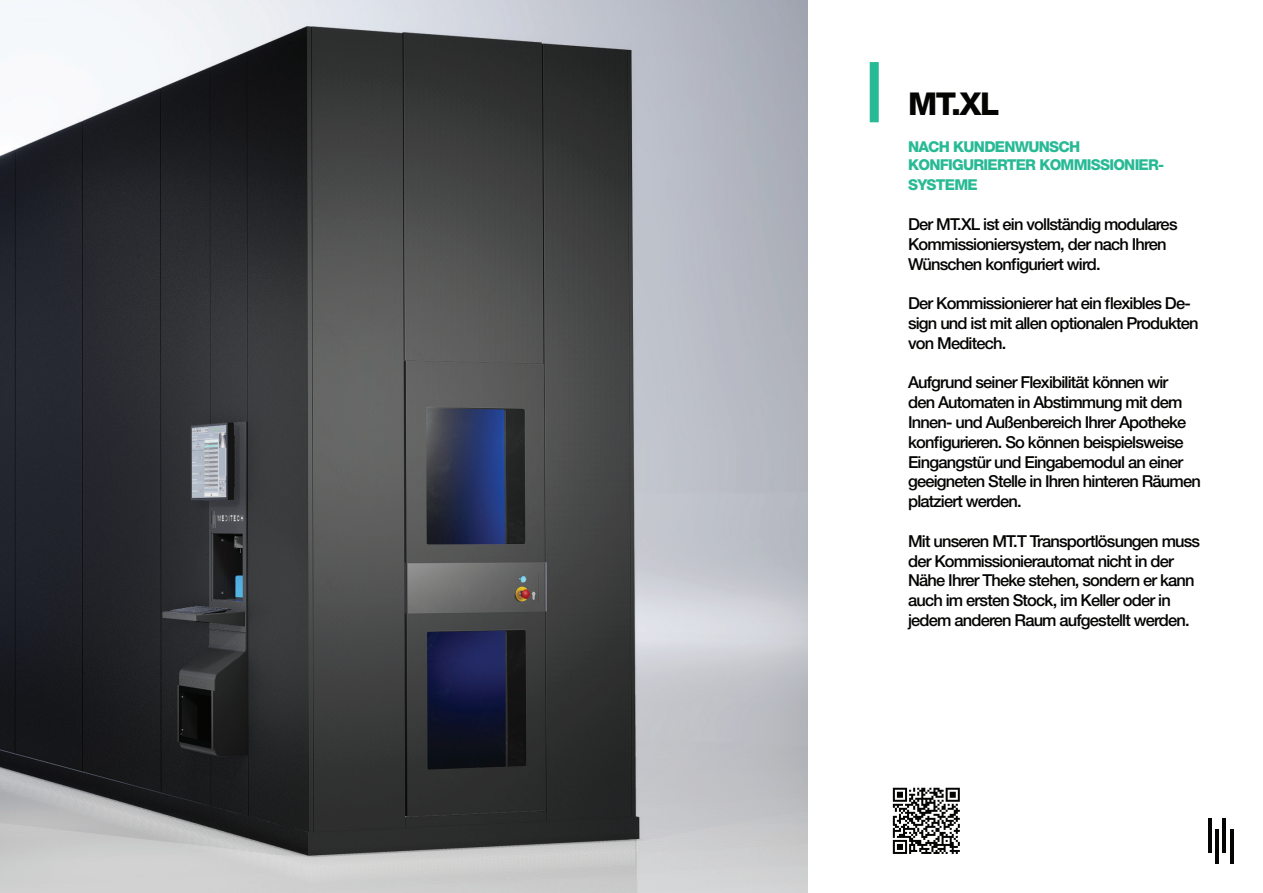
<style>
.page{position:relative;width:1263px;height:893px;background:#fff}
.page>*{position:absolute;margin:0;border:0;box-sizing:border-box;transform-origin:0 0}
.t1{font:800 31.5px "Helvetica Neue LT Std";color:#040503}
.t2{font:500 16.5px/19.8px "Helvetica Neue LT Std";letter-spacing:-.05em;color:#040503}
.t3{font:800 15px/18px "Helvetica Neue LT Std";letter-spacing:-.05em;color:#28ba95}
</style>
<div class="page">
<img style="left:0;top:0;width:808px;height:893px">
<img style="left:892px;top:787px;width:68px;height:67px">
<hr style="left:1230px;top:829px;width:3px;height:35px;background:#040503">
<hr style="left:1215px;top:829px;width:4px;height:35px;background:#040503">
<hr style="left:1223px;top:819px;width:3px;height:34px;background:#040503">
<hr style="left:1208px;top:819px;width:3px;height:34px;background:#040503">
<div style="left:870px;top:62px;width:9px;height:60px;background:#28ba95"></div>
<h1 class="t1" style="left:908px;top:85px;width:93px">MT.XL</h1>
<p class="t3" style="left:908px;top:138px;width:258px">NACH KUNDENWUNSCH<br>KONFIGURIERTER KOMMISSIONIER-</p>
<p class="t3" style="left:908px;top:176px;width:71px">SYSTEME</p>
<p class="t2" style="left:908px;top:214px;width:271px">Der MT.XL ist ein vollständig modulares<br>Kommissioniersystem, der nach Ihren<br>Wünschen konfiguriert wird.</p>
<p class="t2" style="left:908px;top:293px;width:292px">Der Kommissionierer hat ein flexibles De&shy;sign und ist mit allen optionalen Produkten von Meditech.</p>
<p class="t2" style="left:908px;top:372px;width:294px">Aufgrund seiner Flexibilität können wir<br>den Automaten in Abstimmung mit dem Innen- und Außenbereich Ihrer Apotheke konfigurieren. So können beispielsweise Eingangstür und Eingabemodul an einer geeigneten Stelle in Ihren hinteren Räumen platziert werden.</p>
<p class="t2" style="left:908px;top:531px;width:294px">Mit unseren MT.T Transportlösungen muss der Kommissionierautomat nicht in der Nähe Ihrer Theke stehen, sondern er kann auch im ersten Stock, im Keller oder in jedem anderen Raum aufgestellt werden.</p>
</div>
